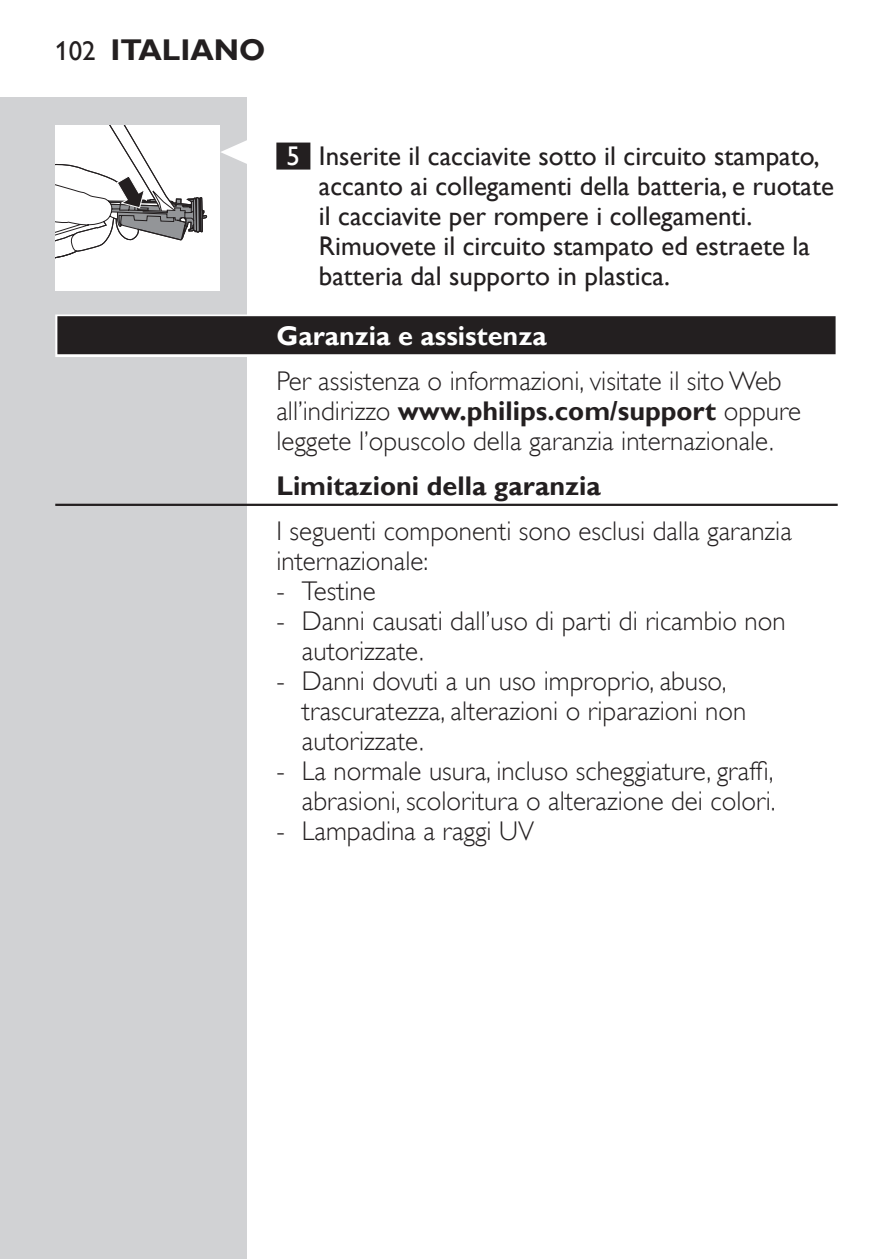
<style>
.page{position:relative;width:893px;height:1259px;background:#fff}
.page>*{position:absolute;margin:0;border:0;box-sizing:border-box;transform-origin:0 0}
.t1{font:700 30px "Gill Sans Alt One WGL";color:#231f20}
.t2{font:27px/30px "Gill Sans Alt One WGL Light";color:#231f20}
.t3{font:27px/30px "Gill Sans Alt One WGL";color:#231f20}
.t4{font:700 27px "Gill Sans Alt One WGL";color:#231f20}
.t5{font:700 27px "Gill Sans Alt One WGL";color:#fff}
.s1{font-weight:400;font-size:27px}
.s2{color:#fff}
.s3{font-family:"Gill Sans Alt One WGL Light";font-weight:400}
</style>
<div class="page">
<hr style="left:892px;top:98px;width:1px;height:1161px;background:#d1d2d4">
<div style="left:0;top:98px;width:247px;height:1161px;background:#d1d2d4"></div>
<hr style="left:892px;top:0;width:1px;height:96px;background:#939598">
<div style="left:276px;top:143px;width:34px;height:27px;background:#231f20"></div>
<div style="left:55px;top:314px;width:783px;height:43px;background:linear-gradient(to right,#c9c8c8,#c9c8c8)"></div>
<div style="left:57px;top:316px;width:779px;height:38px;background:#231f20"></div>
<hr style="left:55px;top:504px;width:783px;height:2px;background:#231f20">
<svg style="left:221px;top:140px;width:26px;height:24px"></svg>
<div style="left:55px;top:125px;width:165px;height:165px;background:#fff"></div>
<svg style="left:55px;top:125px;width:153px;height:134px"></svg>
<p class="t1" style="left:55px;top:29px;width:212px"><span class="s1">102</span> Italiano</p>
<p class="t3" style="left:319px;top:141px;width:517px;text-indent:-32px"><span class="s2">5</span> Inserite il cacciavite sotto il circuito stampato, accanto ai collegamenti della batteria, e ruotate il cacciavite per rompere i collegamenti.<br>Rimuovete il circuito stampato ed estraete la batteria dal supporto in plastica.</p>
<p class="t5" style="left:276px;top:317px;width:272px">Garanzia e assistenza</p>
<p class="t2" style="left:276px;top:366px;width:507px">Per assistenza o informazioni, visitate il sito Web</p>
<p class="t4" style="left:276px;top:392px;width:526px"><span class="s3">all’indirizzo</span> www.philips.com/support <span class="s3">oppure</span></p>
<p class="t2" style="left:276px;top:426px;width:499px">leggete l’opuscolo della garanzia internazionale.</p>
<p class="t4" style="left:276px;top:467px;width:326px">Limitazioni della garanzia</p>
<p class="t2" style="left:276px;top:516px;width:517px">I seguenti componenti sono esclusi dalla garanzia internazionale:</p>
<p class="t2" style="left:276px;top:576px;width:101px">- Testine</p>
<p class="t2" style="left:302px;top:606px;width:485px;text-indent:-26px">- Danni causati dall’uso di parti di ricambio non autorizzate.</p>
<p class="t2" style="left:302px;top:666px;width:446px;text-indent:-26px">- Danni dovuti a un uso improprio, abuso, trascuratezza, alterazioni o riparazioni non autorizzate.</p>
<p class="t2" style="left:276px;top:756px;width:501px;text-align:right">- La normale usura, incluso scheggiature, graffi, abrasioni, scoloritura o alterazione dei colori.</p>
<p class="t2" style="left:276px;top:816px;width:259px">- Lampadina a raggi UV</p>
</div>
